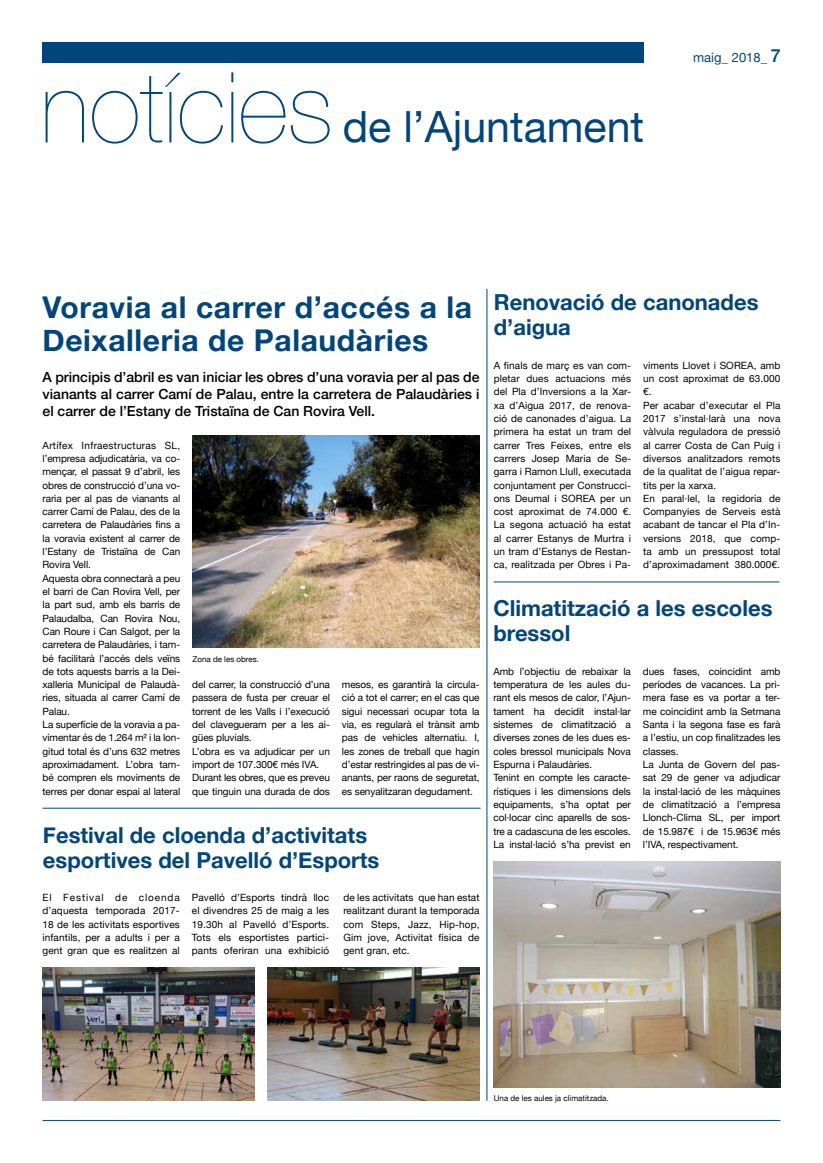
<style>
.page{position:relative;width:823px;height:1163px;background:#fff}
.page>*{position:absolute;margin:0;border:0;box-sizing:border-box;transform-origin:0 0}
.t1{font:200 98.2px "Helvetica Neue";color:#00457c}
.t2{font:43px "Helvetica Neue";color:#00457c}
.t3{font:700 30px/33px "Helvetica Neue";letter-spacing:.02em;color:#00457c}
.t4{font:700 22px/25px "Helvetica Neue";color:#00457c}
.t5{font:500 14px/16.8px "Helvetica Neue";color:#000;text-align:justify}
.t6{font:13px "Helvetica Neue";color:#00457c}
.t7{font:10px/13.3px "Helvetica Neue";letter-spacing:-.005em;color:#000;text-align:justify}
.t8{font:8px "Helvetica Neue";color:#000}
.s1{font-weight:500;font-size:18px}
</style>
<div class="page">
<div style="left:43px;top:43px;width:600px;height:20px;background:#00457c"></div>
<hr style="left:43px;top:1119px;width:737px;height:1px;background:#00457c">
<hr style="left:493px;top:581px;width:285px;height:1px;background:#00457c">
<img style="left:193px;top:435px;width:286px;height:212px">
<hr style="left:486px;top:289px;width:1px;height:811px;background:#00457c">
<hr style="left:43px;top:807px;width:437px;height:1px;background:#00457c">
<img style="left:493px;top:861px;width:287px;height:226px">
<img style="left:42px;top:967px;width:212px;height:133px">
<img style="left:267px;top:967px;width:212px;height:133px">
<h1 class="t1" style="left:40px;top:31px;width:294px">notícies</h1>
<h2 class="t2" style="left:342px;top:96px;width:303px">de l’Ajuntament</h2>
<h3 class="t6" style="left:692px;top:48px;width:89px">maig_ 2018_ <span class="s1">7</span></h3>
<h3 class="t3" style="left:43px;top:292px;width:431px">Voravia al carrer d’accés a la<br>Deixalleria de Palaudàries</h3>
<h3 class="t5" style="left:43px;top:368px;width:438px">A principis d’abril es van iniciar les obres d’una voravia per al pas de vianants al carrer Camí de Palau, entre la carretera de Palaudàries i el carrer de l’Estany de Tristaïna de Can Rovira Vell.</h3>
<p class="t7" style="left:43px;top:439px;width:139px;text-align:left">Artífex Infraestructuras SL, l’empresa adjudicatària, va co&shy;mençar, el passat 9 d’abril, les obres de construcció d’una vo&shy;raria per al pas de vianants al carrer Camí de Palau, des de la carretera de Palaudàries fins a la voravia existent al carrer de l’Estany de Tristaïna de Can<br>Rovira Vell.<br>Aquesta obra connectarà a peu el barri de Can Rovira Vell, per la part sud, amb els barris de<br>Palaudalba, Can Rovira Nou,<br>Can Roure i Can Salgot, per la carretera de Palaudàries, i tam&shy;bé facilitarà l’accés dels veïns de tots aquests barris a la Dei&shy;xalleria Municipal de Palaudà&shy;ries, situada al carrer Camí de<br>Palau.<br>La superfície de la voravia a pa&shy;vimentar és de 1.264 m² i la lon&shy;gitud total és d’uns 632 metres aproximadament. L’obra tam&shy;bé compren els moviments de terres per donar espai al lateral</p>
<p class="t8" style="left:192px;top:652px;width:68px">Zona de les obres.</p>
<p class="t7" style="left:192px;top:678px;width:139px;text-align:left">del carrer, la construcció d’una passera de fusta per creuar el torrent de les Valls i l’execució del clavegueram per a les ai&shy;gües pluvials.<br>L’obra es va adjudicar per un import de 107.300€ més IVA.<br>Durant les obres, que es preveu que tinguin una durada de dos</p>
<p class="t7" style="left:342px;top:678px;width:139px">mesos, es garantirà la circula&shy;ció a tot el carrer; en el cas que sigui necessari ocupar tota la via, es regularà el trànsit amb pas de vehicles alternatiu. I, les zones de treball que hagin d’estar restringides al pas de vi&shy;anants, per raons de seguretat, es senyalitzaran degudament.</p>
<h3 class="t4" style="left:43px;top:823px;width:338px">Festival de cloenda d’activitats esportives del Pavelló d’Esports</h3>
<p class="t7" style="left:43px;top:891px;width:139px">El Festival de cloenda d’aquesta temporada 2017- 18 de les activitats esportives infantils, per a adults i per a gent gran que es realitzen al</p>
<p class="t7" style="left:192px;top:891px;width:139px">Pavelló d’Esports tindrà lloc el divendres 25 de maig a les 19.30h al Pavelló d’Esports.<br>Tots els esportistes partici&shy;pants oferiran una exhibició</p>
<p class="t7" style="left:343px;top:891px;width:138px">de les activitats que han estat realitzant durant la temporada com Steps, Jazz, Hip-hop, Gim jove, Activitat física de gent gran, etc.</p>
<h3 class="t4" style="left:493px;top:290px;width:266px">Renovació de canonades d’aigua</h3>
<p class="t7" style="left:493px;top:359px;width:139px">A finals de març es van com&shy;pletar dues actuacions més del Pla d’Inversions a la Xar&shy;xa d’Aigua 2017, de renova&shy;ció de canonades d’aigua. La primera ha estat un tram del carrer Tres Feixes, entre els carrers Josep Maria de Se&shy;garra i Ramon Llull, executada conjuntament per Construcci&shy;ons Deumal i SOREA per un cost aproximat de 74.000 €.<br>La segona actuació ha estat al carrer Estanys de Murtra i un tram d’Estanys de Restan&shy;ca, realitzada per Obres i Pa-</p>
<p class="t7" style="left:642px;top:359px;width:139px;text-align:left">viments Llovet i SOREA, amb un cost aproximat de 63.000 €.<br>Per acabar d’executar el Pla<br>2017 s’instal·larà una nova vàlvula reguladora de pressió al carrer Costa de Can Puig i diversos analitzadors remots de la qualitat de l’aigua repar&shy;tits per la xarxa.<br>En paral·lel, la regidoria de<br>Companyies de Serveis està acabant de tancar el Pla d’In&shy;versions 2018, que comp&shy;ta amb un pressupost total d’aproximadament 380.000€.</p>
<h3 class="t4" style="left:493px;top:596px;width:280px">Climatització a les escoles bressol</h3>
<p class="t7" style="left:493px;top:665px;width:139px;text-align:left">Amb l’objectiu de rebaixar la temperatura de les aules du&shy;rant els mesos de calor, l’Ajun&shy;tament ha decidit instal·lar sistemes de climatització a diverses zones de les dues es&shy;coles bressol municipals Nova<br>Espurna i Palaudàries.<br>Tenint en compte les caracte&shy;rístiques i les dimensions dels equipaments, s’ha optat per col·locar cinc aparells de sos&shy;tre a cadascuna de les escoles.<br>La instal·lació s’ha previst en</p>
<p class="t7" style="left:642px;top:665px;width:139px;text-align:left">dues fases, coincidint amb períodes de vacances. La pri&shy;mera fase es va portar a ter&shy;me coincidint amb la Setmana<br>Santa i la segona fase es farà a l’estiu, un cop finalitzades les classes.<br>La Junta de Govern del pas&shy;sat 29 de gener va adjudicar la instal·lació de les màquines de climatització a l’empresa<br>Llonch-Clima SL, per import de 15.987€ i de 15.963€ més l’IVA, respectivament.</p>
<p class="t8" style="left:493px;top:1091px;width:116px">Una de les aules ja climatitzada.</p>
</div>
